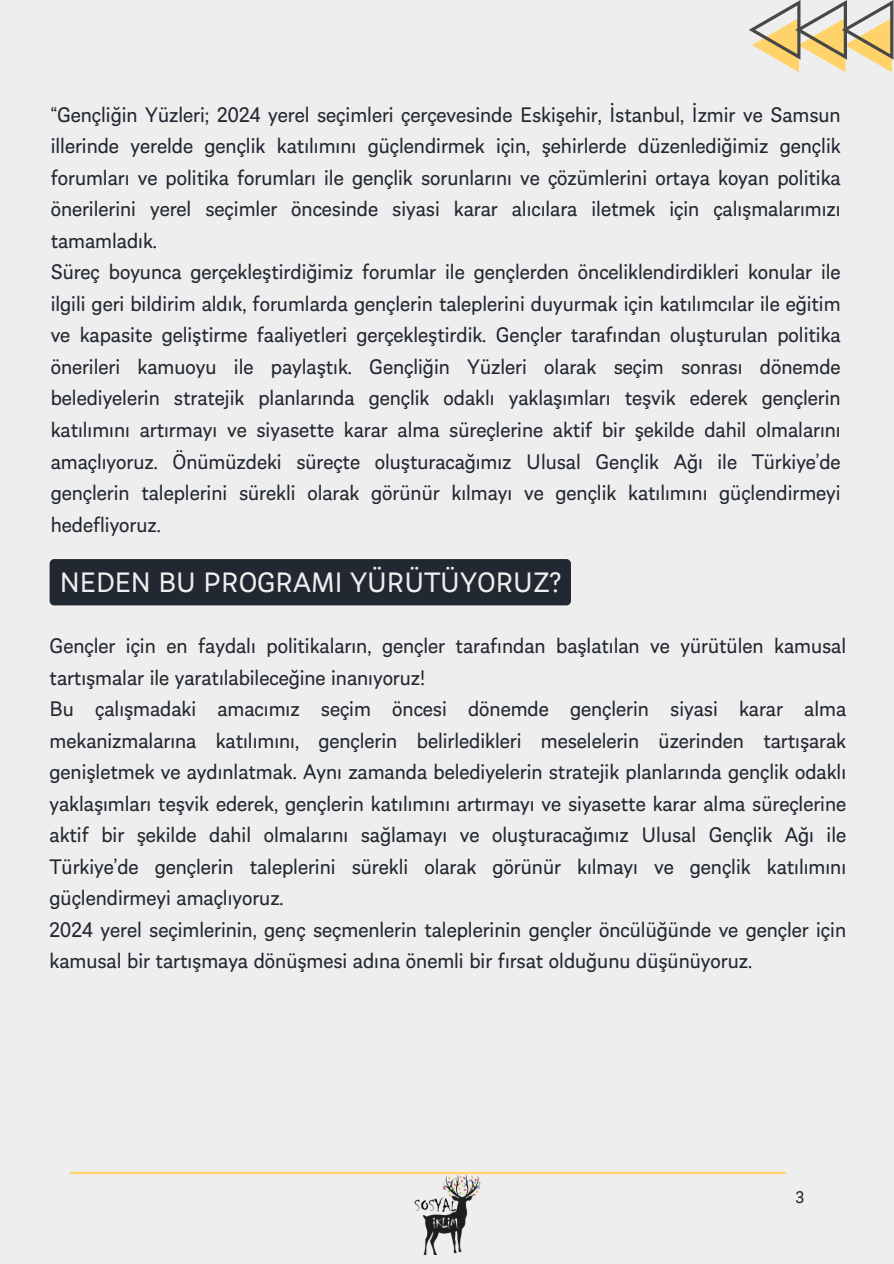
<style>
.page{position:relative;width:894px;height:1264px;background:#fff}
.page>*{position:absolute;margin:0;border:0;box-sizing:border-box;transform-origin:0 0}
.t1{font:30px "Almanach";color:#eee}
.t2{font:22.5px/31.5px "Almanach";color:#222831;text-align:justify}
.t3{font:18px "Almanach";color:#222831}
</style>
<div class="page">
<div style="left:0;top:0;width:893px;height:1263px;background:#eee"></div>
<hr style="left:70px;top:1171px;width:715px;height:3px;background:#ffd369">
<img style="left:407px;top:1174px;width:79px;height:79px">
<svg style="left:749px;top:0;width:144px;height:72px"></svg>
<div style="left:50px;top:559px;width:520px;height:46px;background:#222831"></div>
<p class="t2" style="left:51px;top:98px;width:791px">“Gençliğin Yüzleri; 2024 yerel seçimleri çerçevesinde Eskişehir, İstanbul, İzmir ve Samsun illerinde yerelde gençlik katılımını güçlendirmek için, şehirlerde düzenlediğimiz gençlik forumları ve politika forumları ile gençlik sorunlarını ve çözümlerini ortaya koyan politika önerilerini yerel seçimler öncesinde siyasi karar alıcılara iletmek için çalışmalarımızı tamamladık.</p>
<p class="t2" style="left:51px;top:255px;width:791px">Süreç boyunca gerçekleştirdiğimiz forumlar ile gençlerden önceliklendirdikleri konular ile ilgili geri bildirim aldık, forumlarda gençlerin taleplerini duyurmak için katılımcılar ile eğitim ve kapasite geliştirme faaliyetleri gerçekleştirdik. Gençler tarafından oluşturulan politika önerileri kamuoyu ile paylaştık. Gençliğin Yüzleri olarak seçim sonrası dönemde belediyelerin stratejik planlarında gençlik odaklı yaklaşımları teşvik ederek gençlerin katılımını artırmayı ve siyasette karar alma süreçlerine aktif bir şekilde dahil olmalarını amaçlıyoruz. Önümüzdeki süreçte oluşturacağımız Ulusal Gençlik Ağı ile Türkiye’de gençlerin taleplerini sürekli olarak görünür kılmayı ve gençlik katılımını güçlendirmeyi hedefliyoruz.</p>
<p class="t1" style="left:60px;top:563px;width:502px">NEDEN BU PROGRAMI YÜRÜTÜYORUZ?</p>
<p class="t2" style="left:50px;top:629px;width:797px">Gençler için en faydalı politikaların, gençler tarafından başlatılan ve yürütülen kamusal tartışmalar ile yaratılabileceğine inanıyoruz!</p>
<p class="t2" style="left:50px;top:692px;width:797px">Bu çalışmadaki amacımız seçim öncesi dönemde gençlerin siyasi karar alma mekanizmalarına katılımını, gençlerin belirledikleri meselelerin üzerinden tartışarak genişletmek ve aydınlatmak. Aynı zamanda belediyelerin stratejik planlarında gençlik odaklı yaklaşımları teşvik ederek, gençlerin katılımını artırmayı ve siyasette karar alma süreçlerine aktif bir şekilde dahil olmalarını sağlamayı ve oluşturacağımız Ulusal Gençlik Ağı ile Türkiye’de gençlerin taleplerini sürekli olarak görünür kılmayı ve gençlik katılımını güçlendirmeyi amaçlıyoruz.</p>
<p class="t2" style="left:50px;top:912px;width:797px">2024 yerel seçimlerinin, genç seçmenlerin taleplerinin gençler öncülüğünde ve gençler için kamusal bir tartışmaya dönüşmesi adına önemli bir fırsat olduğunu düşünüyoruz.</p>
<h1 class="t3" style="left:795px;top:1185px;width:10px">3</h1>
</div>
